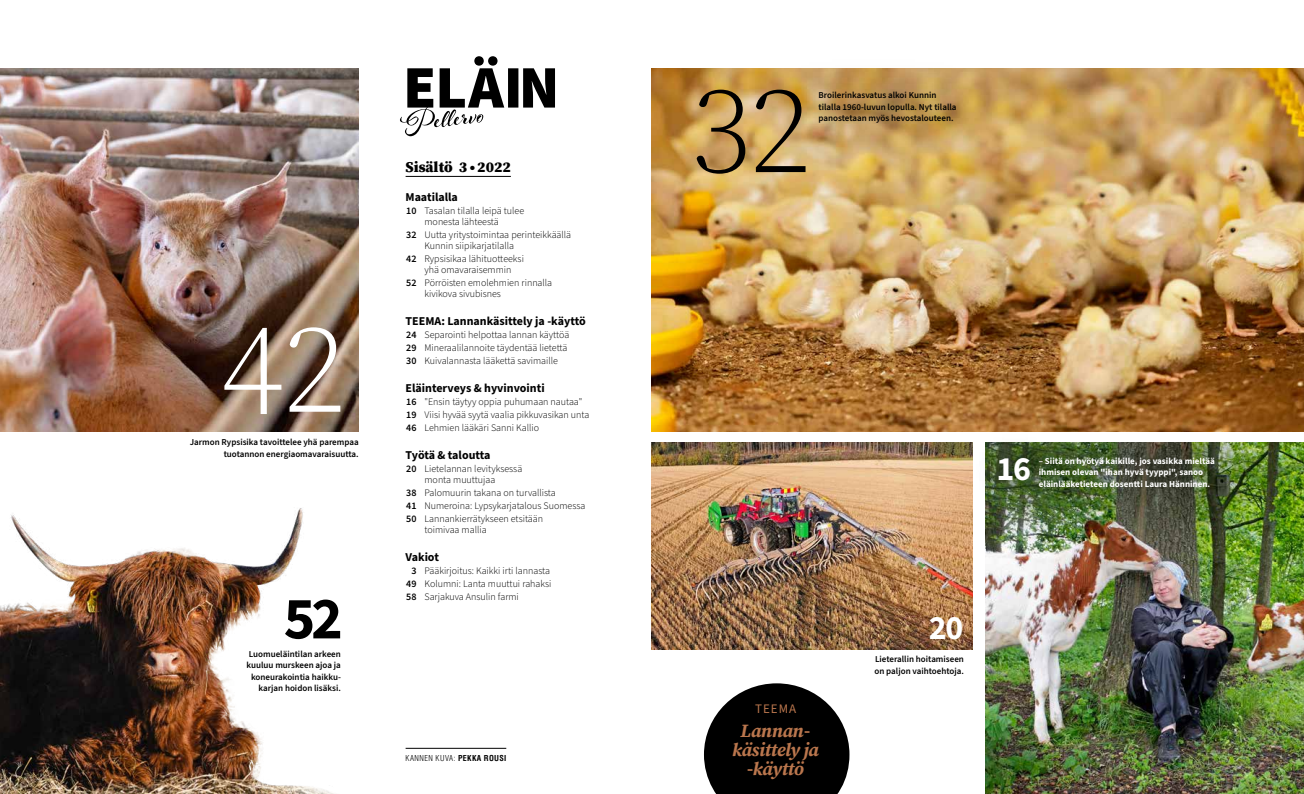
<style>
.page{position:relative;width:1304px;height:794px;background:#fff}
.page>*{position:absolute;margin:0;border:0;box-sizing:border-box;transform-origin:0 0}
.t1{font:300 127px "Source Serif 4";color:#fff}
.t2{font:300 124.1px "Source Serif 4";color:#000}
.t3{font:700 60px "Source Sans 3";color:#000}
.t4{font:700 34px "Source Sans 3";color:#fff}
.t5{font:italic 700 18.7px/19px "Source Serif 4";letter-spacing:-.02em;color:#ba764d;text-align:center}
.t6{font:900 15px "Source Serif 4";color:#000}
.t7{font:13px "Source Sans 3";letter-spacing:.08em;color:#ba764d}
.t8{font:700 12px "Source Sans 3";color:#000}
.t9{font:700 12px "Source Sans 3";letter-spacing:-.02em;color:#000}
.t10{font:300 10px/13px "Source Sans 3";color:#000}
.t11{font:600 9px/11.5px "Source Sans 3";color:#000;text-align:right}
.t12{font:700 9px/11.5px "Source Sans 3";color:#fff}
.t13{font:300 condensed 8px "Helvetica LT Std";letter-spacing:.06em;color:#000}
.s1{font-weight:600}
.s2{font-weight:700}
</style>
<div class="page">
<svg style="left:400px;top:56px;width:155px;height:81px"></svg>
<hr style="left:406px;top:748px;width:100px;height:1px;background:#000">
<hr style="left:406px;top:176px;width:105px;height:1px;background:#000">
<img style="left:0;top:508px;width:303px;height:286px">
<img style="left:0;top:68px;width:359px;height:363px">
<img style="left:652px;top:68px;width:652px;height:363px">
<img style="left:985px;top:442px;width:319px;height:352px">
<img style="left:652px;top:442px;width:320px;height:207px">
<svg style="left:704px;top:683px;width:145px;height:111px;background:#282828"></svg>
<div style="left:973px;top:431px;width:84px;height:77px;background:#000;opacity:.5"></div>
<svg style="left:255px;top:764px;width:79px;height:30px"></svg>
<div style="left:1021px;top:440px;width:211px;height:66px;background:#000;opacity:.5"></div>
<div style="left:787px;top:59px;width:198px;height:96px;background:#000;opacity:.6"></div>
<h1 class="t1" style="left:221px;top:288px;width:127px">42</h1>
<p class="t11" style="left:190px;top:437px;width:170px">Jarmon Rypsisika tavoittelee yhä parempaa tuotannon energiaomavaraisuutta.</p>
<h3 class="t3" style="left:284px;top:578px;width:61px">52</h3>
<p class="t11" style="left:247px;top:648px;width:96px">Luomueläintilan arkeen kuuluu murskeen ajoa ja koneurakointia haikku&shy;karjan hoidon lisäksi.</p>
<h3 class="t6" style="left:406px;top:157px;width:107px">Sisältö 3 ● 2022</h3>
<p class="t8" style="left:406px;top:189px;width:54px">Maatilalla</p>
<p class="t10" style="left:425px;top:205px;width:101px;line-height:11px;text-indent:-18px"><span class="s1">10</span> Tasalan tilalla leipä tulee monesta lähteestä</p>
<p class="t10" style="left:425px;top:229px;width:148px;line-height:11px;text-indent:-18px"><span class="s1">32</span> Uutta yritystoimintaa perinteikkäällä<br>Kunnin siipikarjatilalla</p>
<p class="t10" style="left:406px;top:253px;width:119px;line-height:11px;text-align:center"><span class="s1">42</span> Rypsisikaa lähituotteeksi yhä omavaraisemmin</p>
<p class="t10" style="left:425px;top:277px;width:129px;line-height:11px;text-indent:-18px"><span class="s1">52</span> Pörröisten emolehmien rinnalla kivikova sivubisnes</p>
<p class="t8" style="left:406px;top:313px;width:182px">TEEMA: Lannankäsittely ja -käyttö</p>
<p class="t10" style="left:406px;top:328px;width:165px"><span class="s1">24</span> Separointi helpottaa lannan käyttöä<br><span class="s1">29</span> Mineraalilannoite täydentää lietettä<br><span class="s1">30</span> Kuivalannasta lääkettä savimaille</p>
<p class="t8" style="left:406px;top:380px;width:141px">Eläinterveys &amp; hyvinvointi</p>
<p class="t10" style="left:406px;top:395px;width:185px"><span class="s1">16</span> "Ensin täytyy oppia puhumaan nautaa"<br><span class="s1">19</span> Viisi hyvää syytä vaalia pikkuvasikan unta<br><span class="s1">46</span> Lehmien lääkäri Sanni Kallio</p>
<p class="t9" style="left:406px;top:447px;width:86px">Työtä &amp; taloutta</p>
<p class="t10" style="left:425px;top:463px;width:99px;line-height:11px;text-indent:-18px"><span class="s1">20</span> Lietelannan levityksessä monta muuttujaa</p>
<p class="t10" style="left:406px;top:486px;width:181px"><span class="s1">38</span> Palomuurin takana on turvallista<br><span class="s1">41</span> Numeroina: Lypsykarjatalous Suomessa<br><span class="s1">50</span> Lannankierrätykseen etsitään</p>
<p class="t10" style="left:425px;top:523px;width:64px">toimivaa mallia</p>
<p class="t8" style="left:406px;top:548px;width:35px">Vakiot</p>
<p class="t10" style="left:406px;top:564px;width:147px;text-indent:5px"><span class="s1">3</span> Pääkirjoitus: Kaikki irti lannasta<br><span class="s1">49</span> Kolumni: Lanta muuttui rahaksi<br><span class="s1">58</span> Sarjakuva Ansulin farmi</p>
<p class="t13" style="left:406px;top:753px;width:102px">KANNEN KUVA: <span class="s2">PEKKA ROUSI</span></p>
<h2 class="t2" style="left:691px;top:51px;width:122px">32</h2>
<p class="t11" style="left:819px;top:90px;width:140px;text-align:left">Broilerinkasvatus alkoi Kunnin tilalla 1960-luvun lopulla. Nyt tilalla panostetaan myös hevostalouteen.</p>
<h3 class="t7" style="left:755px;top:699px;width:43px">TEEMA</h3>
<h3 class="t5" style="left:732px;top:720px;width:88px">Lannan&shy;käsittely ja -käyttö</h3>
<h3 class="t4" style="left:996px;top:446px;width:36px">16</h3>
<p class="t12" style="left:1039px;top:455px;width:178px">– Siitä on hyötyä kaikille, jos vasikka mieltää ihmisen olevan "ihan hyvä tyyppi", sanoo eläinlääketieteen dosentti Laura Hänninen.</p>
<h3 class="t4" style="left:929px;top:604px;width:36px">20</h3>
<p class="t11" style="left:874px;top:654px;width:91px;text-align:left">Lieterallin hoitamiseen on paljon vaihtoehtoja.</p>
</div>
